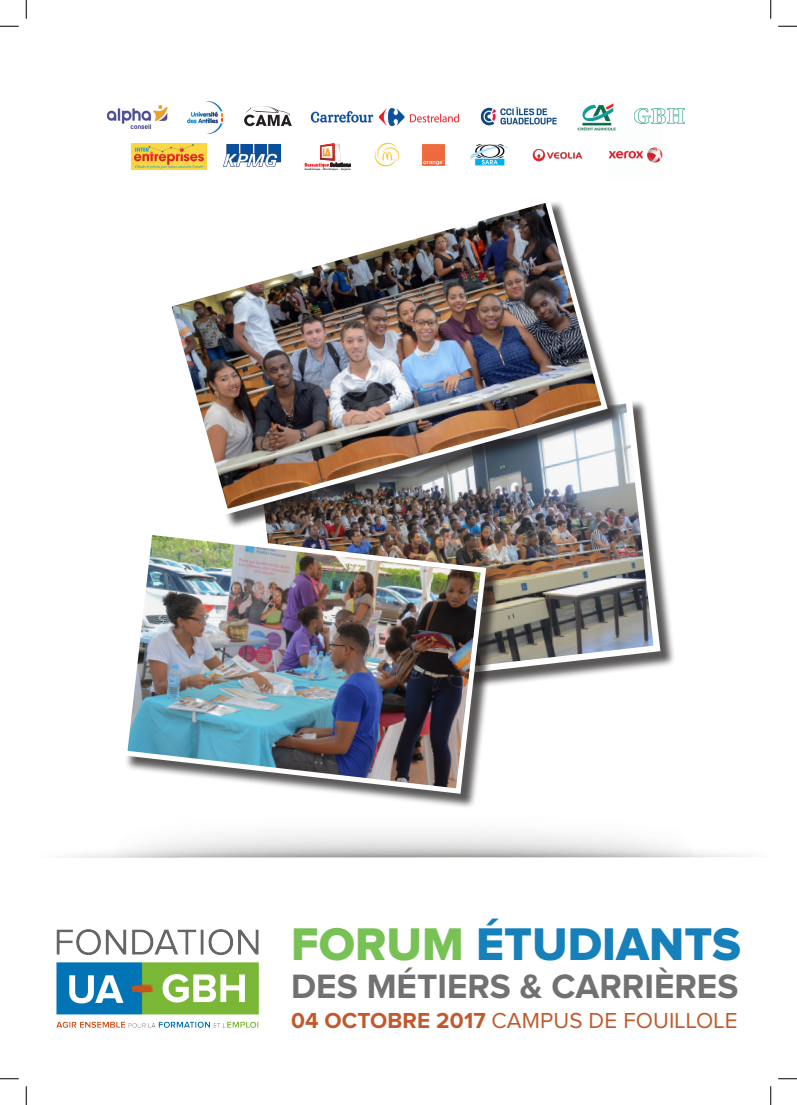
<style>
.page{position:relative;width:797px;height:1105px;background:#fff}
.page>*{position:absolute;margin:0;border:0;box-sizing:border-box;transform-origin:0 0}
.t1{font:47.5px "Proxima Nova Extrabld";color:#1680bb}
.t2{font:700 35px "Proxima Nova";color:#717171}
.t3{font:22.5px "Proxima Nova";letter-spacing:.005em;color:#c05a2d}
.t4{font:600 2.75px "Myriad Pro";letter-spacing:.055em;color:#011622}
.s1{color:#78c155}
.s2{font-weight:700}
</style>
<div class="page">
<img style="left:57px;top:930px;width:202px;height:97px">
<img style="left:608px;top:147px;width:54px;height:16px">
<img style="left:107px;top:106px;width:60px;height:22px">
<img style="left:634px;top:108px;width:51px;height:16px">
<img style="left:422px;top:144px;width:23px;height:22px">
<img style="left:132px;top:144px;width:74px;height:26px">
<img style="left:577px;top:103px;width:39px;height:28px">
<svg style="left:305px;top:143px;width:45px;height:25px"></svg>
<img style="left:470px;top:144px;width:39px;height:22px">
<img style="left:480px;top:107px;width:76px;height:19px">
<img style="left:223px;top:144px;width:57px;height:23px">
<img style="left:375px;top:143px;width:24px;height:24px">
<img style="left:532px;top:148px;width:51px;height:14px">
<svg style="left:244px;top:106px;width:48px;height:20px"></svg>
<img style="left:311px;top:108px;width:149px;height:18px">
<img style="left:187px;top:101px;width:35px;height:33px">
<div style="left:252px;top:399px;width:423px;height:311px;background:#231f20;opacity:.75"></div>
<img style="left:489px;top:399px;width:175px;height:299px">
<div style="left:168px;top:199px;width:454px;height:331px;background:#231f20;opacity:.75"></div>
<img style="left:168px;top:199px;width:442px;height:319px">
<div style="left:124px;top:532px;width:377px;height:277px;background:#231f20;opacity:.75"></div>
<img style="left:124px;top:527px;width:365px;height:269px">
<svg style="left:0;top:25px;width:19px;height:2px"></svg>
<svg style="left:778px;top:25px;width:19px;height:2px"></svg>
<svg style="left:0;top:1078px;width:19px;height:1px"></svg>
<svg style="left:778px;top:1078px;width:19px;height:1px"></svg>
<svg style="left:25px;top:0;width:2px;height:19px"></svg>
<svg style="left:25px;top:1086px;width:2px;height:19px"></svg>
<svg style="left:770px;top:0;width:1px;height:19px"></svg>
<svg style="left:770px;top:1086px;width:1px;height:19px"></svg>
<p class="t4" style="left:305px;top:168px;width:48px">Guadeloupe - Martinique - Guyane</p>
<p class="t1" style="left:291px;top:923px;width:451px"><span class="s1">FORUM</span> ÉTUDIANTS</p>
<p class="t2" style="left:291px;top:970px;width:449px">DES MÉTIERS &amp; CARRIÈRES</p>
<p class="t3" style="left:291px;top:1010px;width:448px"><span class="s2">04 OCTOBRE 2017</span> CAMPUS DE FOUILLOLE</p>
</div>
